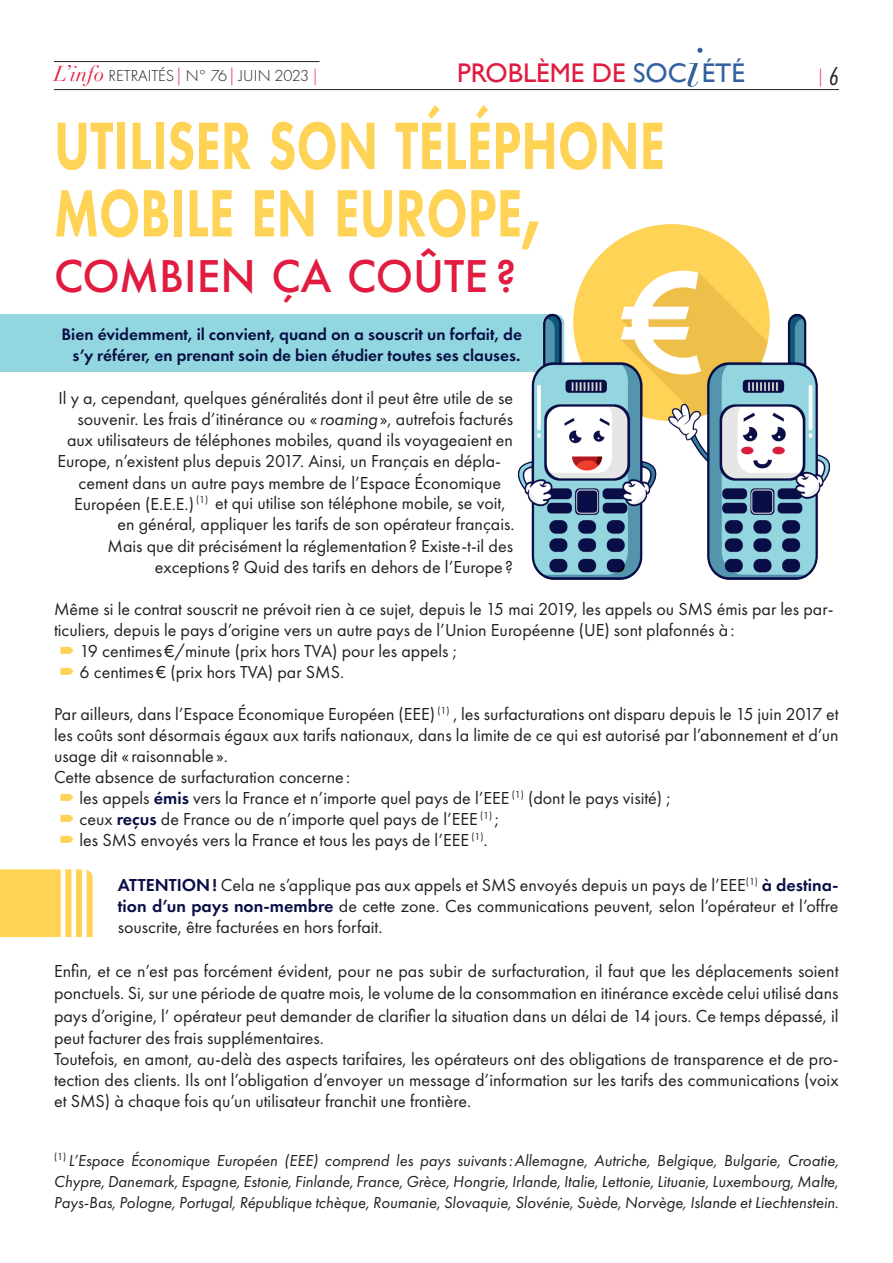
<style>
.page{position:relative;width:893px;height:1263px;background:#fff}
.page>*{position:absolute;margin:0;border:0;box-sizing:border-box;transform-origin:0 0}
.t1{font:800 69.3px/67.5px "Futura PT";color:#fed356;scale:.73 1}
.t2{font:500 47.85px "Futura PT";color:#e11c40}
.t3{font:27px "Gill Sans";color:#e11c40}
.t4{font:18px/21.8px "Futura PT";color:#231f20;text-align:justify}
.t5{font:300 18px "Futura PT";color:#e11c40}
.t6{font:600 17.25px/21px "Futura PT";color:#090f46;text-align:center}
.t7{font:italic 16.5px/21px "Futura PT";color:#231f20;text-align:justify}
.t8{font:300 16.5px "Futura PT";color:#231f20}
.s1{color:#3361a0}
.s2{font-family:"Didot";font-style:italic;font-size:54px;color:#3361a0}
.s3{font-family:"Didot";font-weight:400;font-style:italic;font-size:21px;color:#e11c40}
.s4{font-size:18px;color:#e11c40}
.s5{color:#e11c40}
.s6{font-family:"Futura PT Cond";font-weight:400;font-style:italic;font-size:27px;color:#231f20}
.s7{font-size:99px}
.s8{font-size:47.7px}
.s9{font-style:italic}
.s10{font-weight:600;color:#090f46}
</style>
<div class="page">
<div style="left:0;top:314px;width:552px;height:58px;background:#92d6df"></div>
<hr style="left:54px;top:61px;width:266px;height:1px;background:#231f20">
<hr style="left:54px;top:89px;width:785px;height:1px;background:#231f20">
<img style="left:517px;top:224px;width:314px;height:356px">
<div style="left:0;top:869px;width:93px;height:68px;background:#fed356"></div>
<div style="left:82px;top:856px;width:5px;height:94px;background:#fff"></div>
<div style="left:71px;top:869px;width:5px;height:85px;background:#fff"></div>
<hr style="left:61px;top:861px;width:4px;height:89px;background:#fff">
<h3 class="t3" style="left:457px;top:57px;width:289px">PROBLÈME DE <span class="s1">SOC</span><span class="s2">i</span><span class="s1">ÉTÉ</span></h3>
<p class="t8" style="left:54px;top:66px;width:267px"><span class="s3">L’info</span> RETRAITÉS<span class="s4">|</span>N° 76<span class="s4">|</span> JUIN 2023<span class="s5">|</span></p>
<p class="t5" style="left:816px;top:65px;width:24px">|<span class="s6">6</span></p>
<h1 class="t1" style="left:54px;top:111px;width:838px">UTILISER SON TÉLÉPHONE<br>MOBILE EN EUROPE<span class="s7">,</span></h1>
<h2 class="t2" style="left:54px;top:247px;width:464px">COMBIEN ÇA COÛTE <span class="s8">?</span></h2>
<p class="t6" style="left:61px;top:323px;width:462px">Bien évidemment, il convient, quand on a souscrit un forfait, de s’y référer, en prenant soin de bien étudier toutes ses clauses.</p>
<p class="t4" style="left:58px;top:387px;width:456px">Il y a, cependant, quelques généralités dont il peut être utile de se</p>
<p class="t4" style="left:77px;top:408px;width:437px">souvenir. Les frais d’itinérance ou « <span class="s9">roaming</span>», autrefois facturés</p>
<p class="t4" style="left:67px;top:429px;width:447px">aux utilisateurs de téléphones mobiles, quand ils voyageaient en</p>
<p class="t4" style="left:57px;top:450px;width:445px">Europe, n’existent plus depuis 2017. Ainsi, un Français en dépla-</p>
<p class="t4" style="left:78px;top:471px;width:424px">cement dans un autre pays membre de l’Espace Économique</p>
<p class="t4" style="left:74px;top:492px;width:433px">Européen (E.E.E.) <sup>(1)</sup> et qui utilise son téléphone mobile, se voit,</p>
<p class="t4" style="left:118px;top:513px;width:398px">en général, appliquer les tarifs de son opérateur français.</p>
<p class="t4" style="left:108px;top:534px;width:407px">Mais que dit précisément la réglementation ? Existe-t-il des</p>
<p class="t4" style="left:155px;top:555px;width:360px">exceptions ? Quid des tarifs en dehors de l’Europe ?</p>
<p class="t4" style="left:54px;top:597px;width:781px">Même si le contrat souscrit ne prévoit rien à ce sujet, depuis le 15 mai 2019, les appels ou SMS émis par les par-</p>
<p class="t4" style="left:54px;top:618px;width:682px">ticuliers, depuis le pays d’origine vers un autre pays de l’Union Européenne (UE) sont plafonnés à:</p>
<p class="t4" style="left:80px;top:639px;width:379px">19 centimes€/minute (prix hors TVA) pour les appels ;</p>
<p class="t4" style="left:80px;top:660px;width:266px">6 centimes€ (prix hors TVA) par SMS.</p>
<p class="t4" style="left:54px;top:702px;width:786px">Par ailleurs, dans l’Espace Économique Européen (EEE) <sup>(1)</sup> , les surfacturations ont disparu depuis le 15 juin 2017 et</p>
<p class="t4" style="left:54px;top:723px;width:786px">les coûts sont désormais égaux aux tarifs nationaux, dans la limite de ce qui est autorisé par l’abonnement et d’un</p>
<p class="t4" style="left:54px;top:744px;width:175px">usage dit « raisonnable ».</p>
<p class="t4" style="left:54px;top:765px;width:298px">Cette absence de surfacturation concerne :</p>
<p class="t4" style="left:80px;top:786px;width:592px">les appels <span class="s10">émis</span> vers la France et n’importe quel pays de l’EEE <sup>(1)</sup> (dont le pays visité) ;</p>
<p class="t4" style="left:80px;top:807px;width:421px">ceux <span class="s10">reçus</span> de France ou de n’importe quel pays de l’EEE <sup>(1)</sup> ;</p>
<p class="t4" style="left:80px;top:828px;width:410px">les SMS envoyés vers la France et tous les pays de l’EEE <sup>(1)</sup>.</p>
<p class="t4" style="left:118px;top:874px;width:722px;line-height:21px"><span class="s10">ATTENTION!</span> Cela ne s’applique pas aux appels et SMS envoyés depuis un pays de l’EEE<sup>(1)</sup> <span class="s10">à destina&shy;tion d’un pays non-membre</span> de cette zone. Ces communications peuvent, selon l’opérateur et l’offre souscrite, être facturées en hors forfait.</p>
<p class="t4" style="left:54px;top:960px;width:786px;text-align:left">Enfin, et ce n’est pas forcément évident, pour ne pas subir de surfacturation, il faut que les déplacements soient ponctuels. Si, sur une période de quatre mois, le volume de la consommation en itinérance excède celui utilisé dans pays d’origine, l’ opérateur peut demander de clarifier la situation dans un délai de 14 jours. Ce temps dépassé, il peut facturer des frais supplémentaires.<br>Toutefois, en amont, au-delà des aspects tarifaires, les opérateurs ont des obligations de transparence et de pro&shy;tection des clients. Ils ont l’obligation d’envoyer un message d’information sur les tarifs des communications (voix et SMS) à chaque fois qu’un utilisateur franchit une frontière.</p>
<p class="t7" style="left:54px;top:1149px;width:786px"><sup>(1)</sup> L’Espace Économique Européen (EEE) comprend les pays suivants:Allemagne, Autriche, Belgique, Bulgarie, Croatie, Chypre, Danemark, Espagne, Estonie, Finlande, France, Grèce, Hongrie, Irlande, Italie, Lettonie, Lituanie, Luxembourg, Malte, Pays-Bas, Pologne, Portugal, République tchèque, Roumanie, Slovaquie, Slovénie, Suède, Norvège, Islande et Liechtenstein.</p>
</div>
